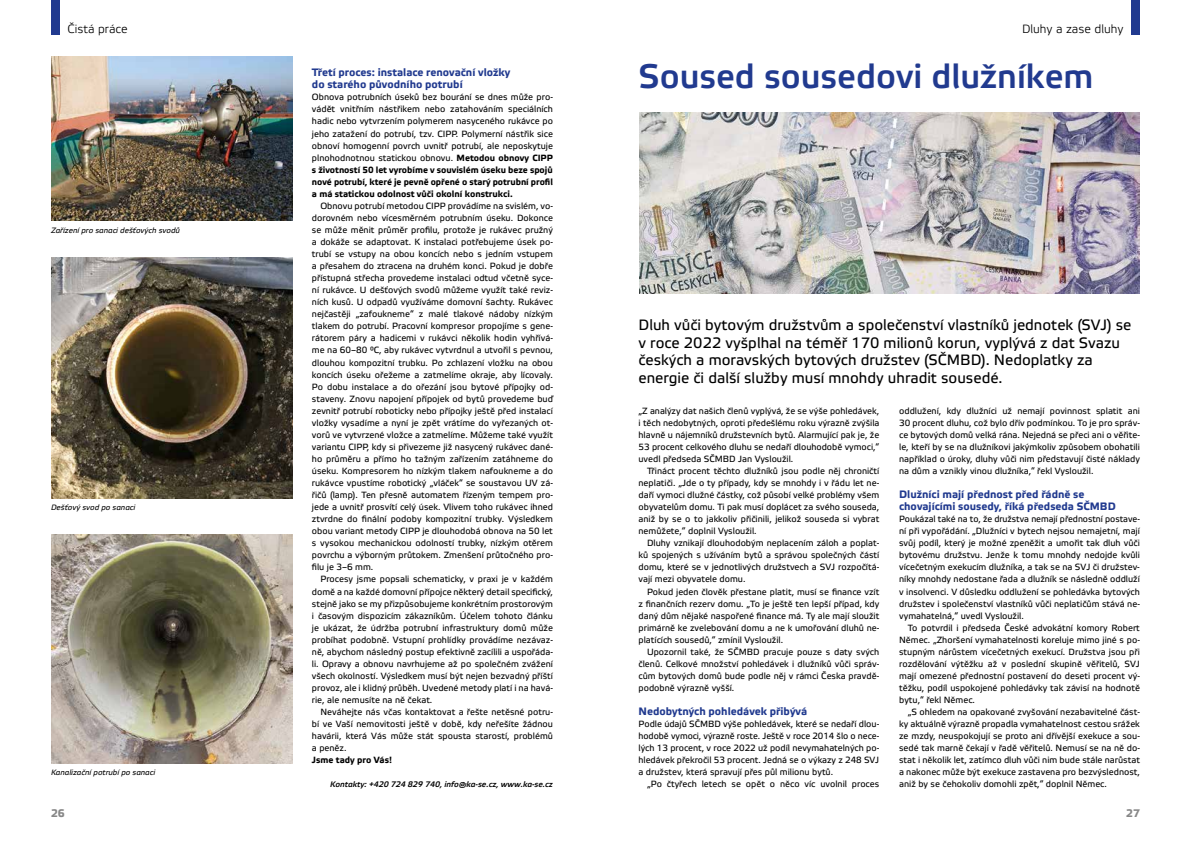
<style>
.page{position:relative;width:1191px;height:842px;background:#fff}
.page>*{position:absolute;margin:0;border:0;box-sizing:border-box;transform-origin:0 0}
.t1{font:700 34px "Elektra Light Pro";color:#213a8f}
.t2{font:15px/17.5px "Elektra Text Pro";color:#000}
.t3{font:12px "Elektra Light Pro";color:#000}
.t4{font:700 11px "Elektra Text Pro";color:#878787}
.t5{font:700 10.8px/12.1px "Elektra Text Pro";color:#213a8f}
.t6{font:9px/12.1px "Elektra Text Pro";color:#000;text-align:justify}
.t7{font:700 9px "Elektra Text Pro";color:#000}
.t8{font:italic 8px "Elektra Medium Pro";color:#000}
.t9{font:italic 7.8px "Elektra Text Pro";color:#000}
.s1{font-weight:700}
</style>
<div class="page">
<div style="left:1131px;top:0;width:9px;height:35px;background:#213a8f"></div>
<div style="left:51px;top:0;width:9px;height:35px;background:#213a8f"></div>
<img style="left:51px;top:57px;width:241px;height:164px">
<img style="left:51px;top:257px;width:241px;height:241px">
<img style="left:51px;top:534px;width:241px;height:229px">
<img style="left:639px;top:112px;width:501px;height:181px">
<h3 class="t3" style="left:68px;top:23px;width:62px">Čistá práce</h3>
<h3 class="t3" style="left:1022px;top:23px;width:103px">Dluhy a zase dluhy</h3>
<p class="t5" style="left:312px;top:67px;width:200px">Třetí proces: instalace renovační vložky do starého původního potrubí</p>
<p class="t6" style="left:312px;top:92px;width:242px">Obnova potrubních úseků bez bourání se dnes může pro&shy;vádět vnitřním nástřikem nebo zatahováním speciálních hadic nebo vytvrzením polymerem nasyceného rukávce po jeho zatažení do potrubí, tzv. CIPP. Polymerní nástřik sice obnoví homogenní povrch uvnitř potrubí, ale neposkytuje plnohodnotnou statickou obnovu. <span class="s1">Metodou obnovy CIPP s životností 50 let vyrobíme v souvislém úseku beze spojů nové potrubí, které je pevně opřené o starý potrubní profi l a má statickou odolnost vůči okolní konstrukci.</span></p>
<p class="t6" style="left:312px;top:200px;width:242px;text-indent:9px">Obnovu potrubí metodou CIPP provádíme na svislém, vo&shy;dorovném nebo vícesměrném potrubním úseku. Dokonce se může měnit průměr profi lu, protože je rukávec pružný a dokáže se adaptovat. K instalaci potřebujeme úsek po&shy;trubí se vstupy na obou koncích nebo s jedním vstupem a přesahem do ztracena na druhém konci. Pokud je dobře přístupná střecha provedeme instalaci odtud včetně syce&shy;ní rukávce. U dešťových svodů můžeme využít také reviz&shy;ních kusů. U odpadů využíváme domovní šachty. Rukávec nejčastěji „zafoukneme“ z malé tlakové nádoby nízkým tlakem do potrubí. Pracovní kompresor propojíme s gene&shy;rátorem páry a hadicemi v rukávci několik hodin vyhřívá&shy;me na 60–80 °C, aby rukávec vytvrdnul a utvořil s pevnou, dlouhou kompozitní trubku. Po zchlazení vložku na obou koncích úseku ořežeme a zatmelíme okraje, aby lícovaly.<br>Po dobu instalace a do ořezání jsou bytové přípojky od&shy;staveny. Znovu napojení přípojek od bytů provedeme buď zevnitř potrubí roboticky nebo přípojky ještě před instalací vložky vysadíme a nyní je zpět vrátíme do vyřezaných ot&shy;vorů ve vytvrzené vložce a zatmelíme. Můžeme také využít variantu CIPP, kdy si přivezeme již nasycený rukávec dané&shy;ho průměru a přímo ho tažným zařízením zatáhneme do úseku. Kompresorem ho nízkým tlakem nafoukneme a do rukávce vpustíme robotický „vláček“ se soustavou UV zá&shy;řičů (lamp). Ten přesně automatem řízeným tempem pro&shy;jede a uvnitř prosvítí celý úsek. Vlivem toho rukávec ihned ztvrdne do fi nální podoby kompozitní trubky. Výsledkem obou variant metody CIPP je dlouhodobá obnova na 50 let s vysokou mechanickou odolností trubky, nízkým otěrem povrchu a výborným průtokem. Zmenšení průtočného pro&shy;filu je 3–6 mm.</p>
<p class="t6" style="left:312px;top:574px;width:242px;text-indent:9px">Procesy jsme popsali schematicky, v praxi je v každém domě a na každé domovní přípojce některý detail specifický, stejně jako se my přizpůsobujeme konkrétním prostorovým i časovým dispozicím zákazníkům. Účelem tohoto článku je ukázat, že údržba potrubní infrastruktury domů může probíhat podobně. Vstupní prohlídky provádíme nezávaz&shy;ně, abychom následný postup efektivně zacílili a uspořáda&shy;li. Opravy a obnovu navrhujeme až po společném zvážení všech okolností. Výsledkem musí být nejen bezvadný příští provoz, ale i klidný průběh. Uvedené metody platí i na havá&shy;rie, ale nemusíte na ně čekat.</p>
<p class="t6" style="left:312px;top:706px;width:242px;text-indent:9px">Neváhejte nás včas kontaktovat a řešte netěsné potru&shy;bí ve Vaší nemovitosti ještě v době, kdy neřešíte žádnou havárii, která Vás může stát spousta starostí, problémů a peněz.</p>
<p class="t7" style="left:312px;top:755px;width:82px">Jsme tady pro Vás!</p>
<p class="t8" style="left:330px;top:780px;width:224px">Kontakty: +420 724 829 740, info@ka-se.cz, www.ka-se.cz</p>
<h1 class="t1" style="left:638px;top:58px;width:456px">Soused sousedovi dlužníkem</h1>
<p class="t9" style="left:51px;top:226px;width:130px">Zařízení pro sanaci dešťových svodů</p>
<p class="t2" style="left:638px;top:317px;width:494px">Dluh vůči bytovým družstvům a společenství vlastníků jednotek (SVJ) se v roce 2022 vyšplhal na téměř 170 milionů korun, vyplývá z dat Svazu českých a moravských bytových družstev (SČMBD). Nedoplatky za energie či další služby musí mnohdy uhradit sousedé.</p>
<p class="t6" style="left:638px;top:405px;width:242px">„Z analýzy dat našich členů vyplývá, že se výše pohledávek, i těch nedobytných, oproti předešlému roku výrazně zvýšila hlavně u nájemníků družstevních bytů. Alarmující pak je, že 53 procent celkového dluhu se nedaří dlouhodobě vymoci,“ uvedl předseda SČMBD Jan Vysloužil.</p>
<p class="t6" style="left:638px;top:465px;width:242px;text-indent:9px">Třináct procent těchto dlužníků jsou podle něj chroničtí neplatiči. „Jde o ty případy, kdy se mnohdy i v řádu let ne&shy;daří vymoci dlužné částky, což působí velké problémy všem obyvatelům domu. Ti pak musí doplácet za svého souseda, aniž by se o to jakkoliv přičinili, jelikož souseda si vybrat nemůžete,“ doplnil Vysloužil.</p>
<p class="t6" style="left:638px;top:537px;width:242px;text-indent:9px">Dluhy vznikají dlouhodobým neplacením záloh a poplat&shy;ků spojených s užíváním bytů a správou společných částí domu, které se v jednotlivých družstvech a SVJ rozpočítá&shy;vají mezi obyvatele domu.</p>
<p class="t6" style="left:638px;top:586px;width:242px;text-indent:9px">Pokud jeden člověk přestane platit, musí se fi nance vzít z fi nančních rezerv domu. „To je ještě ten lepší případ, kdy daný dům nějaké naspořené finance má. Ty ale mají sloužit primárně ke zvelebování domu a ne k umořování dluhů ne&shy;platících sousedů,“ zmínil Vysloužil.</p>
<p class="t6" style="left:638px;top:646px;width:242px;text-indent:9px">Upozornil také, že SČMBD pracuje pouze s daty svých členů. Celkové množství pohledávek i dlužníků vůči správ&shy;cům bytových domů bude podle něj v rámci Česka pravdě&shy;podobně výrazně vyšší.</p>
<p class="t5" style="left:638px;top:706px;width:170px">Nedobytných pohledávek přibývá</p>
<p class="t6" style="left:638px;top:718px;width:242px">Podle údajů SČMBD výše pohledávek, které se nedaří dlou&shy;hodobě vymoci, výrazně roste. Ještě v roce 2014 šlo o nece&shy;lých 13 procent, v roce 2022 už podíl nevymahatelných po&shy;hledávek překročil 53 procent. Jedná se o výkazy z 248 SVJ a družstev, která spravují přes půl milionu bytů.</p>
<p class="t6" style="left:647px;top:778px;width:234px">„Po čtyřech letech se opět o něco víc uvolnil proces</p>
<p class="t6" style="left:899px;top:405px;width:242px">oddlužení, kdy dlužníci už nemají povinnost splatit ani 30 procent dluhu, což bylo dřív podmínkou. To je pro správ&shy;ce bytových domů velká rána. Nejedná se přeci ani o věřite&shy;le, kteří by se na dlužníkovi jakýmkoliv způsobem obohatili například o úroky, dluhy vůči nim představují čisté náklady na dům a vznikly vinou dlužníka,“ řekl Vysloužil.</p>
<p class="t5" style="left:899px;top:489px;width:218px">Dlužníci mají přednost před řádně se chovajícími sousedy, říká předseda SČMBD</p>
<p class="t6" style="left:899px;top:513px;width:242px">Poukázal také na to, že družstva nemají přednostní postave&shy;ní při vypořádání. „Dlužníci v bytech nejsou nemajetní, mají svůj podíl, který je možné zpeněžit a umořit tak dluh vůči bytovému družstvu. Jenže k tomu mnohdy nedojde kvůli vícečetným exekucím dlužníka, a tak se na SVJ či družstev&shy;níky mnohdy nedostane řada a dlužník se následně oddluží v insolvenci. V důsledku oddlužení se pohledávka bytových družstev i společenství vlastníků vůči neplatičům stává ne&shy;vymahatelná,“ uvedl Vysloužil.</p>
<p class="t6" style="left:899px;top:622px;width:242px;text-indent:9px">To potvrdil i předseda České advokátní komory Robert Němec. „Zhoršení vymahatelnosti koreluje mimo jiné s po&shy;stupným nárůstem vícečetných exekucí. Družstva jsou při rozdělování výtěžku až v poslední skupině věřitelů, SVJ mají omezené přednostní postavení do deseti procent vý&shy;těžku, podíl uspokojené pohledávky tak závisí na hodnotě bytu,“ řekl Němec.</p>
<p class="t6" style="left:899px;top:706px;width:242px;text-indent:9px">„S ohledem na opakované zvyšování nezabavitelné část&shy;ky aktuálně výrazně propadla vymahatelnost cestou srážek ze mzdy, neuspokojují se proto ani dřívější exekuce a sou&shy;sedé tak marně čekají v řadě věřitelů. Nemusí se na ně do&shy;stat i několik let, zatímco dluh vůči nim bude stále narůstat a nakonec může být exekuce zastavena pro bezvýslednost, aniž by se čehokoliv domohli zpět,“ doplnil Němec.</p>
<p class="t9" style="left:51px;top:503px;width:86px">Dešťový svod po sanaci</p>
<p class="t9" style="left:51px;top:768px;width:106px">Kanalizační potrubí po sanaci</p>
<p class="t4" style="left:51px;top:807px;width:15px">26</p>
<p class="t4" style="left:1126px;top:807px;width:15px">27</p>
</div>
